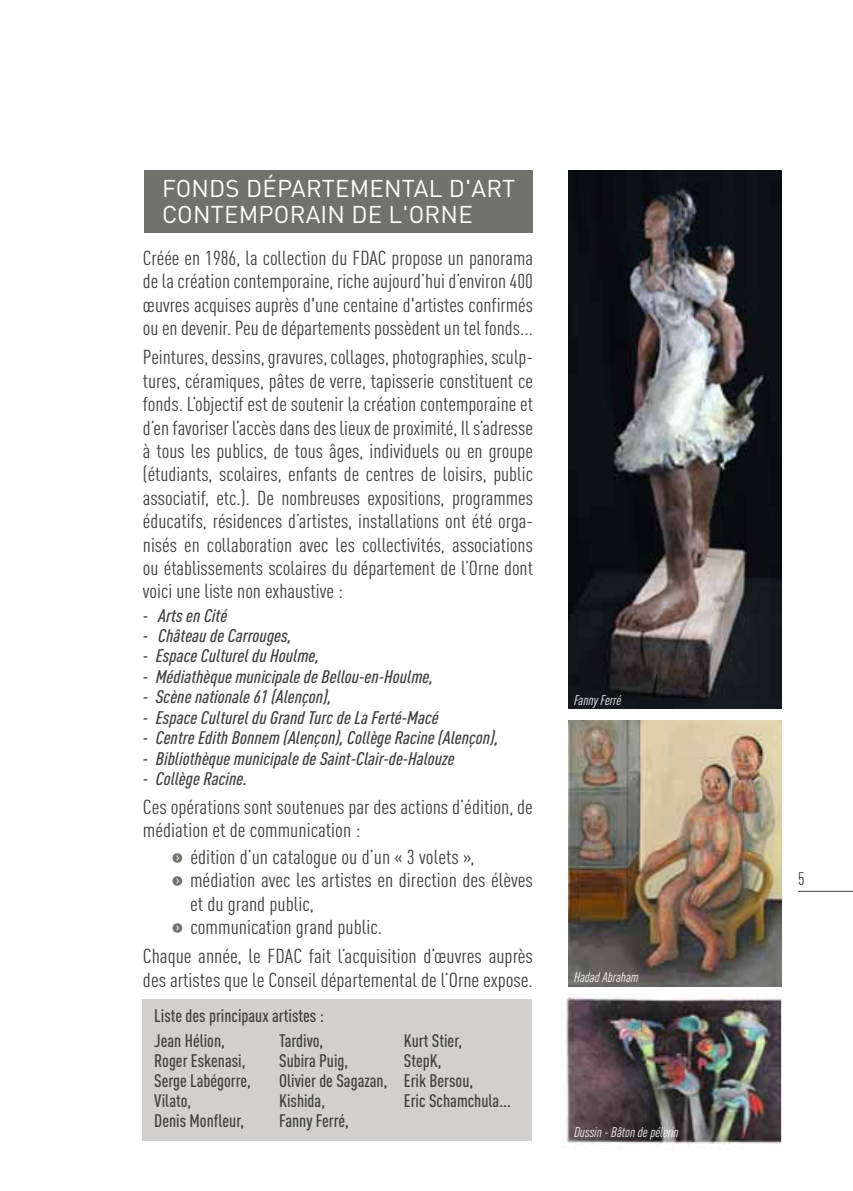
<style>
.page{position:relative;width:853px;height:1191px;background:#fff}
.page>*{position:absolute;margin:0;border:0;box-sizing:border-box;transform-origin:0 0}
.t1{font:24px/26px "DIN Pro";letter-spacing:.01em;color:#fff}
.t2{font:condensed 20px/23.4px "DIN Pro";color:#40403f;text-align:justify;scale:1.08 1}
.t3{font:condensed 20px/23.4px "DIN Pro";color:#40403f;scale:1.1 1}
.t4{font:italic 500 condensed 18px "DIN Pro";color:#40403f;scale:1.1 1}
.t5{font:500 condensed 18px/20px "DIN Pro";color:#40403f}
.t6{font:condensed 18px "DIN Pro";color:#40403f}
.t7{font:italic condensed 14px "DIN Pro";color:#fff;scale:1.05 1}
.s1{font-family:"Button Bonus Circle Negative";font-stretch:normal;font-size:12px;color:#71726c}
</style>
<div class="page">
<div style="left:143px;top:999px;width:389px;height:142px;background:#d2d0ce"></div>
<img style="left:568px;top:170px;width:213px;height:539px">
<img style="left:566px;top:994px;width:215px;height:151px">
<img style="left:568px;top:720px;width:213px;height:266px">
<div style="left:144px;top:170px;width:389px;height:63px;background:#71726c"></div>
<hr style="left:798px;top:891px;width:54px;height:1px;background:#40403f">
<p class="t1" style="left:162px;top:178px;width:354px">FONDS DÉPARTEMENTAL D'ART<br>CONTEMPORAIN DE L'ORNE</p>
<p class="t2" style="left:143px;top:248px;width:362px">Créée en 1986, la collection du FDAC propose un panorama de la création contemporaine, riche aujourd’hui d’environ 400 œuvres acquises auprès d'une centaine d'artistes confirmés ou en devenir. Peu de départements possèdent un tel fonds...</p>
<p class="t2" style="left:143px;top:348px;width:362px">Peintures, dessins, gravures, collages, photographies, sculp&shy;tures, céramiques, pâtes de verre, tapisserie constituent ce fonds. L’objectif est de soutenir la création contemporaine et d’en favoriser l’accès dans des lieux de proximité, Il s’adresse à tous les publics, de tous âges, individuels ou en groupe (étudiants, scolaires, enfants de centres de loisirs, public associatif, etc.). De nombreuses expositions, programmes éducatifs, résidences d’artistes, installations ont été orga&shy;nisés en collaboration avec les collectivités, associations ou établissements scolaires du département de l’Orne dont voici une liste non exhaustive :</p>
<p class="t4" style="left:143px;top:609px;width:78px">- Arts en Cité</p>
<p class="t4" style="left:143px;top:629px;width:137px">- Château de Carrouges,</p>
<p class="t4" style="left:143px;top:650px;width:162px">- Espace Culturel du Houlme,</p>
<p class="t4" style="left:143px;top:670px;width:265px">- Médiathèque municipale de Bellou-en-Houlme,</p>
<p class="t4" style="left:143px;top:690px;width:173px">- Scène nationale 61 (Alençon),</p>
<p class="t4" style="left:143px;top:711px;width:270px">- Espace Culturel du Grand Turc de La Ferté-Macé</p>
<p class="t4" style="left:143px;top:731px;width:325px">- Centre Edith Bonnem (Alençon), Collège Racine (Alençon),</p>
<p class="t4" style="left:143px;top:752px;width:285px">- Bibliothèque municipale de Saint-Clair-de-Halouze</p>
<p class="t4" style="left:143px;top:772px;width:96px">- Collège Racine.</p>
<p class="t3" style="left:143px;top:798px;width:356px">Ces opérations sont soutenues par des actions d’édition, de médiation et de communication :</p>
<p class="t3" style="left:171px;top:847px;width:277px"><span class="s1">f</span> édition d’un catalogue ou d’un « 3 volets »,</p>
<p class="t3" style="left:171px;top:871px;width:330px"><span class="s1">f</span> médiation avec les artistes en direction des élèves</p>
<p class="t3" style="left:190px;top:894px;width:114px">et du grand public,</p>
<p class="t3" style="left:171px;top:917px;width:193px"><span class="s1">f</span> communication grand public.</p>
<p class="t3" style="left:143px;top:947px;width:356px">Chaque année, le FDAC fait l’acquisition d’œuvres auprès des artistes que le Conseil départemental de l’Orne expose.</p>
<p class="t5" style="left:154px;top:1005px;width:171px;line-height:25.6px">Liste des principaux artistes :<br>Jean Hélion,</p>
<p class="t5" style="left:154px;top:1053px;width:98px">Roger Eskenasi,<br>Serge Labégorre,<br>Vilato,<br>Denis Monfleur,</p>
<p class="t5" style="left:279px;top:1033px;width:110px">Tardivo,<br>Subira Puig,<br>Olivier de Sagazan,<br>Kishida,<br>Fanny Ferré,</p>
<p class="t5" style="left:404px;top:1033px;width:109px">Kurt Stier,<br>StepK,<br>Erik Bersou,<br>Eric Schamchula...</p>
<p class="t7" style="left:574px;top:695px;width:46px">Fanny Ferré</p>
<p class="t7" style="left:574px;top:972px;width:63px">Hadad Abraham</p>
<p class="t7" style="left:574px;top:1127px;width:101px">Dussin - Bâton de pélerin</p>
<p class="t6" style="left:798px;top:872px;width:8px">5</p>
</div>
